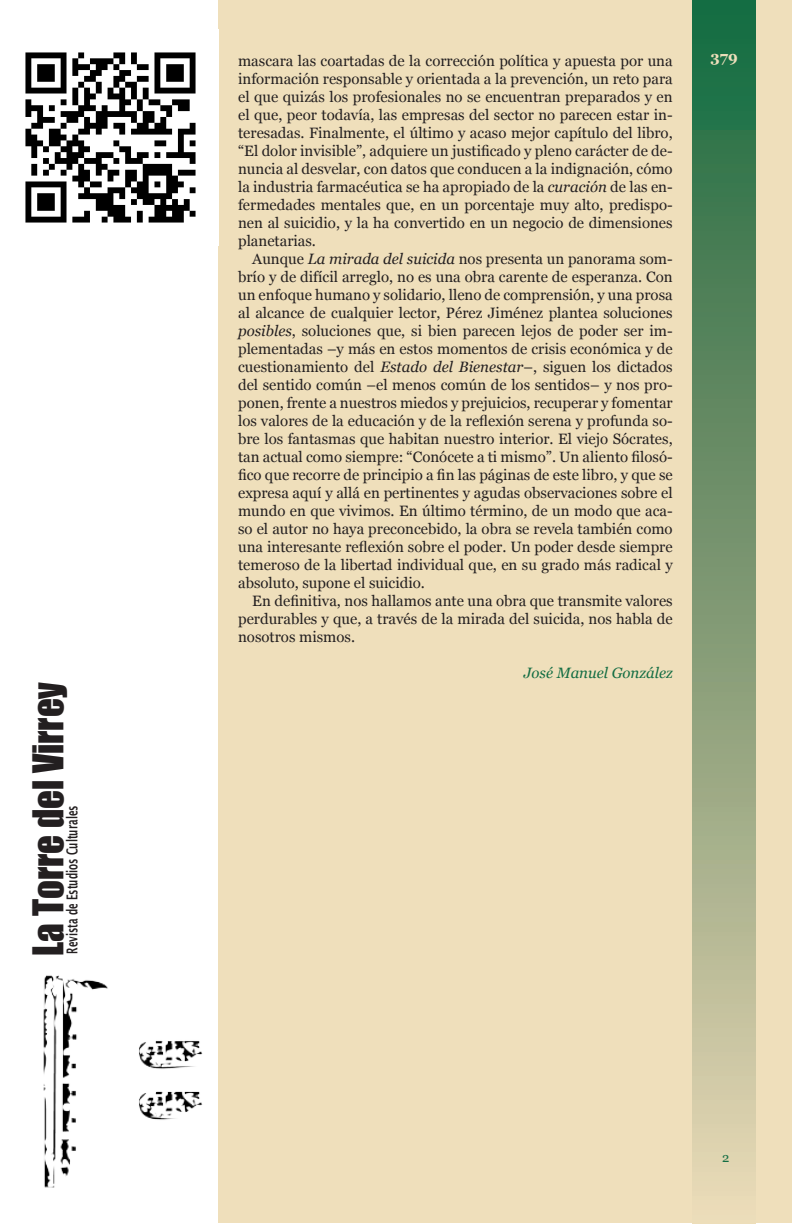
<style>
.page{position:relative;width:792px;height:1224px;background:#fff}
.page>*{position:absolute;margin:0;border:0;box-sizing:border-box;transform-origin:0 0}
.t1{font:39px "Impact";color:#231f20;scale:.95 1}
.Texto_de_cuerpo{font:15px/18px "Georgia";color:#231f20;text-align:justify}
.t2{font:600 15px "Lucida Sans";color:#231f20;scale:.63 1}
.Texto_de_cuerpo-2{font:italic 15px "Georgia";color:#136d43}
.t3{font:700 15px "Georgia";color:#efdfbb}
.t4{font:13px "Georgia";color:#136d43}
.s1{font-style:italic}
</style>
<div class="page">
<div style="left:218px;top:0;width:574px;height:1224px;background:#efdfbb"></div>
<img style="left:43px;top:975px;width:160px;height:213px">
<div style="left:693px;top:0;width:63px;height:1224px;background:linear-gradient(to bottom,#18663b,#ead5b3)"></div>
<img style="left:25px;top:52px;width:171px;height:171px">
<p class="t1" style="left:18px;top:956px;width:290px;rotate:-90deg">La Torre del Virrey</p>
<p class="t2" style="left:63px;top:954px;width:238px;rotate:-90deg">Revista de Estudios Culturales</p>
<p class="Texto_de_cuerpo" style="left:238px;top:52px;width:436px">mascara las coartadas de la corrección política y apuesta por una información responsable y orientada a la prevención, un reto para el que quizás los profesionales no se encuentran preparados y en el que, peor todavía, las empresas del sector no parecen estar in&shy;teresadas. Finalmente, el último y acaso mejor capítulo del libro, “El dolor invisible”, adquiere un justificado y pleno carácter de de&shy;nuncia al desvelar, con datos que conducen a la indignación, cómo la industria farmacéutica se ha apropiado de la <span class="s1">curación</span> de las en&shy;fermedades mentales que, en un porcentaje muy alto, predispo&shy;nen al suicidio, y la ha convertido en un negocio de dimensiones planetarias.</p>
<p class="Texto_de_cuerpo" style="left:238px;top:250px;width:436px;text-indent:14px">Aunque <span class="s1">La mirada del suicida</span> nos presenta un panorama som&shy;brío y de difícil arreglo, no es una obra carente de esperanza. Con un enfoque humano y solidario, lleno de comprensión, y una prosa al alcance de cualquier lector, Pérez Jiménez plantea soluciones <span class="s1">posibles</span>, soluciones que, si bien parecen lejos de poder ser im&shy;plementadas –y más en estos momentos de crisis económica y de cuestionamiento del <span class="s1">Estado del Bienestar</span>–, siguen los dictados del sentido común –el menos común de los sentidos– y nos pro&shy;ponen, frente a nuestros miedos y prejuicios, recuperar y fomentar los valores de la educación y de la reflexión serena y profunda so&shy;bre los fantasmas que habitan nuestro interior. El viejo Sócrates, tan actual como siempre: “Conócete a ti mismo”. Un aliento filosó&shy;fico que recorre de principio a fin las páginas de este libro, y que se expresa aquí y allá en pertinentes y agudas observaciones sobre el mundo en que vivimos. En último término, de un modo que aca&shy;so el autor no haya preconcebido, la obra se revela también como una interesante reflexión sobre el poder. Un poder desde siempre temeroso de la libertad individual que, en su grado más radical y absoluto, supone el suicidio.</p>
<p class="Texto_de_cuerpo" style="left:238px;top:592px;width:436px;text-indent:14px">En definitiva, nos hallamos ante una obra que transmite valores perdurables y que, a través de la mirada del suicida, nos habla de nosotros mismos.</p>
<p class="Texto_de_cuerpo-2" style="left:524px;top:663px;width:150px">José Manuel González</p>
<p class="t3" style="left:711px;top:48px;width:29px">379</p>
<p class="t4" style="left:722px;top:1150px;width:9px">2</p>
</div>
